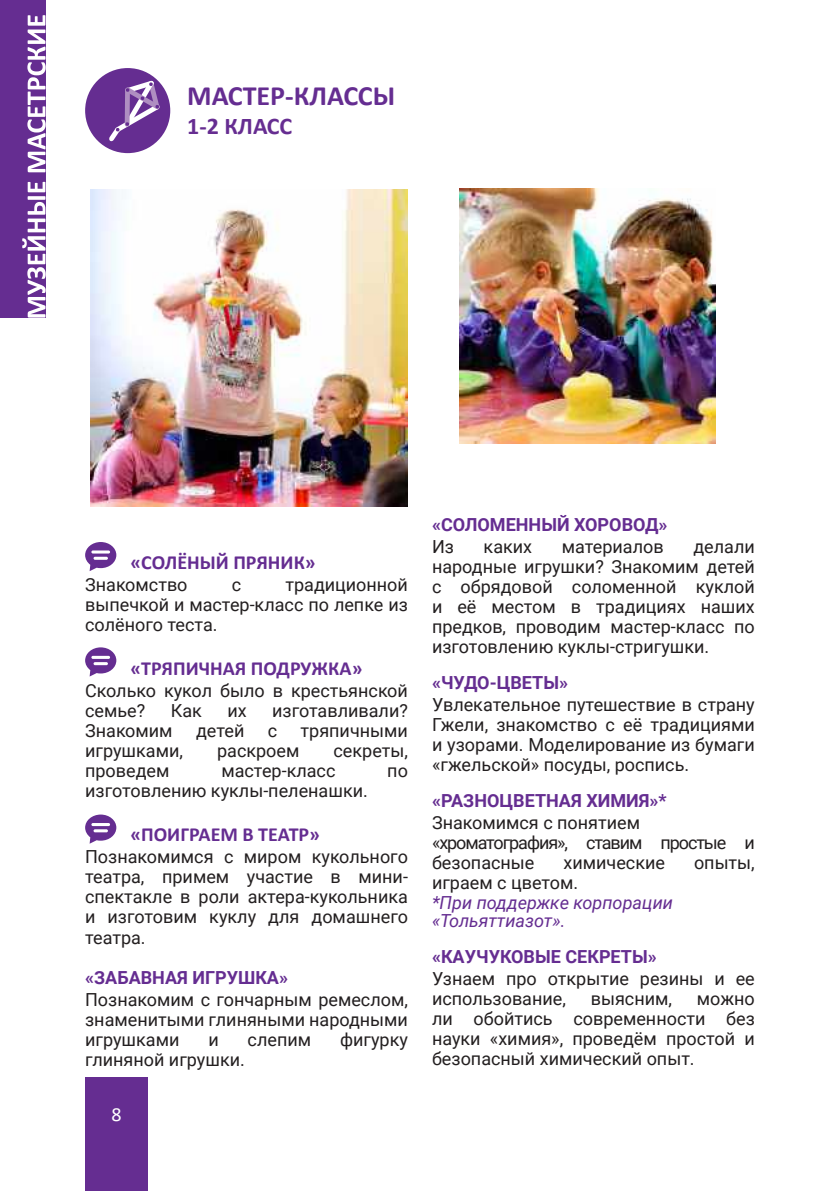
<style>
.page{position:relative;width:840px;height:1191px;background:#fff}
.page>*{position:absolute;margin:0;border:0;box-sizing:border-box;transform-origin:0 0}
.t1{font:700 28px "Calibri";color:#652d91}
.t2{font:700 24px "Calibri";letter-spacing:-.005em;color:#662d91}
.t3{font:700 20px "Calibri";color:#652d91}
.t4{font:20px "Calibri";color:#fff}
.t5{font:18px/20px "Roboto";color:#231f20;text-align:justify}
.t6{font:700 18px "Roboto";color:#652d91}
.t7{font:italic 18px/18px "Roboto";color:#652d91}
</style>
<div class="page">
<div style="left:85px;top:1077px;width:63px;height:114px;background:#652d91"></div>
<div style="left:0;top:0;width:46px;height:317px;background:#652d91"></div>
<svg style="left:22px;top:15px;width:24px;height:302px"></svg>
<svg style="left:85px;top:647px;width:31px;height:29px"></svg>
<hr style="left:91px;top:656px;width:19px;height:3px;background:#fff;border-radius:2px">
<hr style="left:93px;top:662px;width:15px;height:3px;background:#fff;border-radius:2px">
<img style="left:90px;top:189px;width:318px;height:318px">
<img style="left:459px;top:189px;width:255px;height:255px">
<div style="left:85px;top:68px;width:85px;height:85px;background:#652d91;border-radius:50%"></div>
<svg style="left:109px;top:80px;width:51px;height:62px"></svg>
<svg style="left:85px;top:542px;width:31px;height:29px"></svg>
<hr style="left:91px;top:550px;width:19px;height:3px;background:#fff;border-radius:2px">
<hr style="left:93px;top:557px;width:15px;height:3px;background:#fff;border-radius:2px">
<svg style="left:85px;top:814px;width:31px;height:29px"></svg>
<hr style="left:91px;top:823px;width:19px;height:3px;background:#fff;border-radius:2px">
<hr style="left:93px;top:829px;width:15px;height:3px;background:#fff;border-radius:2px">
<h1 class="t1" style="left:187px;top:75px;width:209px">МАСТЕР-КЛАССЫ</h1>
<h2 class="t2" style="left:187px;top:109px;width:106px">1-2 КЛАСС</h2>
<p class="t3" style="left:130px;top:548px;width:187px">«СОЛЁНЫЙ ПРЯНИК»</p>
<p class="t5" style="left:85px;top:574px;width:104px">Знакомство</p>
<p class="t5" style="left:232px;top:574px;width:11px">с</p>
<p class="t5" style="left:85px;top:574px;width:324px;text-indent:200px">традиционной выпечкой и мастер-класс по лепке из солёного теста.</p>
<p class="t3" style="left:130px;top:654px;width:233px">«ТРЯПИЧНАЯ ПОДРУЖКА»</p>
<p class="t5" style="left:85px;top:679px;width:324px">Сколько кукол было в крестьянской семье?</p>
<p class="t5" style="left:171px;top:699px;width:33px">Как</p>
<p class="t5" style="left:227px;top:699px;width:21px">их</p>
<p class="t5" style="left:272px;top:699px;width:137px">изготавливали?</p>
<p class="t5" style="left:85px;top:719px;width:89px">Знакомим</p>
<p class="t5" style="left:196px;top:719px;width:50px">детей</p>
<p class="t5" style="left:267px;top:719px;width:11px">с</p>
<p class="t5" style="left:300px;top:719px;width:109px">тряпичными</p>
<p class="t5" style="left:85px;top:739px;width:99px">игрушками,</p>
<p class="t5" style="left:217px;top:739px;width:84px">раскроем</p>
<p class="t5" style="left:333px;top:739px;width:76px">секреты,</p>
<p class="t5" style="left:85px;top:759px;width:86px">проведем</p>
<p class="t5" style="left:221px;top:759px;width:115px">мастер-класс</p>
<p class="t5" style="left:387px;top:759px;width:22px">по</p>
<p class="t5" style="left:85px;top:779px;width:284px">изготовлению куклы-пеленашки.</p>
<p class="t3" style="left:130px;top:820px;width:191px">«ПОИГРАЕМ В ТЕАТР»</p>
<p class="t5" style="left:85px;top:845px;width:324px">Познакомимся с миром кукольного театра, примем участие в мини&shy;спектакле в роли актера-кукольника и изготовим куклу для домашнего театра.</p>
<p class="t6" style="left:85px;top:965px;width:204px">«ЗАБАВНАЯ ИГРУШКА»</p>
<p class="t5" style="left:85px;top:988px;width:324px">Познакомим с гончарным ремеслом, знаменитыми глиняными народными игрушками</p>
<p class="t5" style="left:208px;top:1028px;width:12px">и</p>
<p class="t5" style="left:247px;top:1028px;width:65px">слепим</p>
<p class="t5" style="left:340px;top:1028px;width:69px">фигурку</p>
<p class="t5" style="left:85px;top:1048px;width:161px">глиняной игрушки.</p>
<p class="t4" style="left:111px;top:1100px;width:12px">8</p>
<p class="t6" style="left:432px;top:511px;width:237px">«СОЛОМЕННЫЙ ХОРОВОД»</p>
<p class="t5" style="left:432px;top:535px;width:23px">Из</p>
<p class="t5" style="left:483px;top:535px;width:50px">каких</p>
<p class="t5" style="left:561px;top:535px;width:103px">материалов</p>
<p class="t5" style="left:432px;top:535px;width:324px;text-indent:261px">делали народные игрушки? Знакомим детей с обрядовой соломенной куклой и её местом в традициях наших предков, проводим мастер-класс по изготовлению куклы-стригушки.</p>
<p class="t6" style="left:432px;top:669px;width:137px">«ЧУДО-ЦВЕТЫ»</p>
<p class="t5" style="left:432px;top:693px;width:324px">Увлекательное путешествие в страну Гжели, знакомство с её традициями и узорами. Моделирование из бумаги «гжельской» посуды, роспись.</p>
<p class="t6" style="left:432px;top:787px;width:236px">«РАЗНОЦВЕТНАЯ ХИМИЯ»*</p>
<p class="t5" style="left:432px;top:811px;width:324px;text-align:left">Знакомимся с понятием «хроматография», ставим простые и безопасные</p>
<p class="t5" style="left:563px;top:851px;width:103px">химические</p>
<p class="t5" style="left:693px;top:851px;width:62px">опыты,</p>
<p class="t5" style="left:432px;top:871px;width:148px">играем с цветом.</p>
<p class="t7" style="left:432px;top:892px;width:242px">*При поддержке корпорации «Тольяттиазот».</p>
<p class="t6" style="left:432px;top:943px;width:226px">«КАУЧУКОВЫЕ СЕКРЕТЫ»</p>
<p class="t5" style="left:432px;top:967px;width:324px">Узнаем про открытие резины и ее использование,</p>
<p class="t5" style="left:432px;top:987px;width:324px;text-indent:265px">можно ли обойтись современности без науки «химия», проведём простой и безопасный химический опыт.</p>
<p class="t5" style="left:590px;top:987px;width:83px">выясним,</p>
</div>
